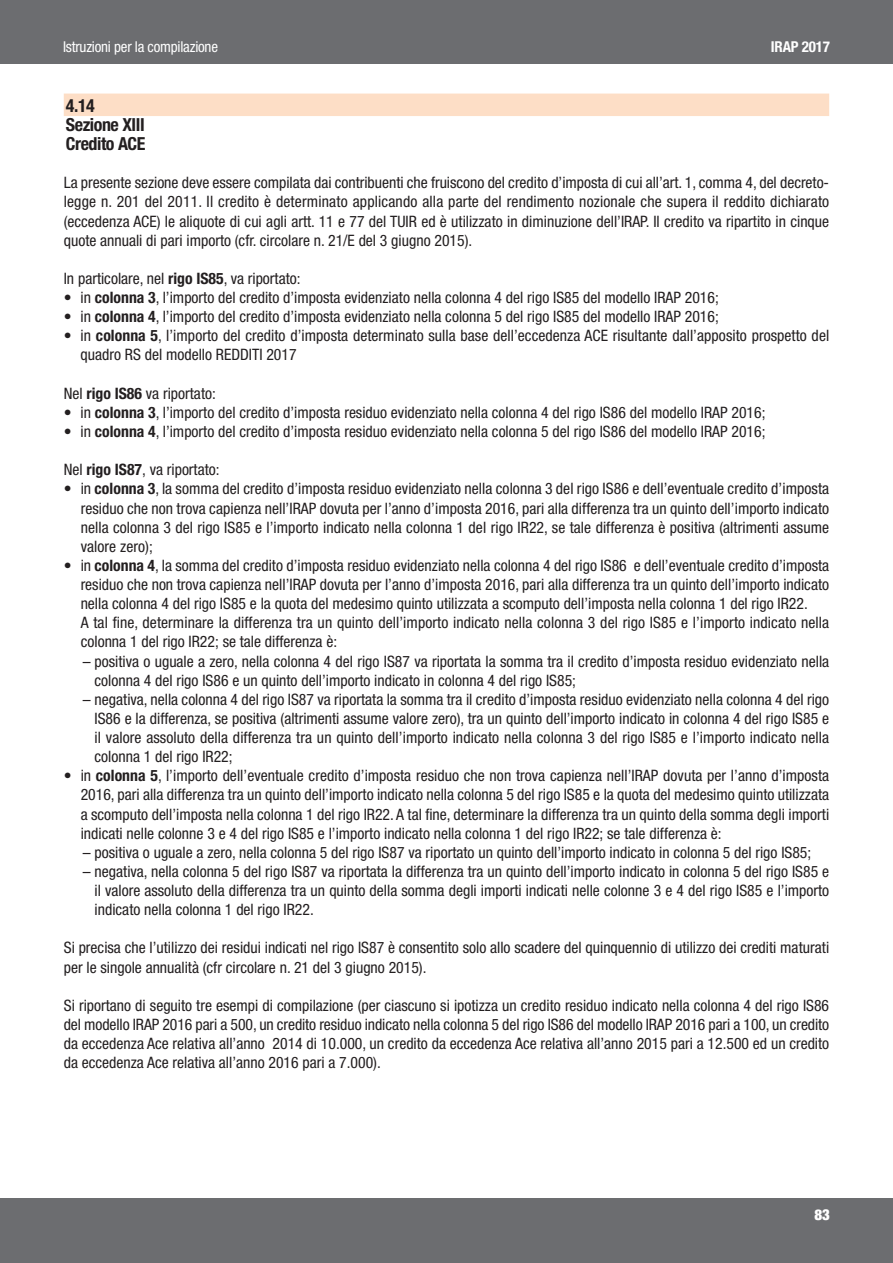
<style>
.page{position:relative;width:893px;height:1263px;background:#fff}
.page>*{position:absolute;margin:0;border:0;box-sizing:border-box;transform-origin:0 0}
.t1{font:700 condensed 18px/19.2px "Helvetica Neue";letter-spacing:-.025em;color:#231f20}
.t2{font:condensed 15.75px/19.2px "Helvetica Neue";color:#231f20;text-align:justify}
.t3{font:condensed 15px "Helvetica Neue";letter-spacing:-.015em;color:#fff}
.t4{font:700 condensed 15px "Helvetica Neue";letter-spacing:-.015em;color:#fff}
.t5{font:900 condensed 15px "Helvetica Neue";color:#fff}
.s1{font-weight:700}
</style>
<div class="page">
<div style="left:0;top:0;width:893px;height:64px;background:#6c6d70"></div>
<div style="left:64px;top:94px;width:765px;height:22px;background:#fddec6"></div>
<div style="left:0;top:1198px;width:893px;height:65px;background:#6c6d70"></div>
<p class="t3" style="left:63px;top:41px;width:157px">Istruzioni per la compilazione</p>
<p class="t4" style="left:771px;top:41px;width:60px">IRAP 2017</p>
<p class="t1" style="left:66px;top:97px;width:81px">4.14<br>Sezione XIII<br>Credito ACE</p>
<p class="t2" style="left:64px;top:174px;width:767px">La presente sezione deve essere compilata dai contribuenti che fruiscono del credito d’imposta di cui all’art. 1, comma 4, del decreto&shy;legge n. 201 del 2011. Il credito è determinato applicando alla parte del rendimento nozionale che supera il reddito dichiarato (eccedenza ACE) le aliquote di cui agli artt. 11 e 77 del TUIR ed è utilizzato in diminuzione dell’IRAP. Il credito va ripartito in cinque quote annuali di pari importo (cfr. circolare n. 21/E del 3 giugno 2015).</p>
<p class="t2" style="left:64px;top:270px;width:238px">In particolare, nel <span class="s1">rigo IS85</span>, va riportato:</p>
<p class="t2" style="left:64px;top:289px;width:657px">• in <span class="s1">colonna 3</span>, l’importo del credito d’imposta evidenziato nella colonna 4 del rigo IS85 del modello IRAP 2016;</p>
<p class="t2" style="left:64px;top:308px;width:657px">• in <span class="s1">colonna 4</span>, l’importo del credito d’imposta evidenziato nella colonna 5 del rigo IS85 del modello IRAP 2016;</p>
<p class="t2" style="left:81px;top:327px;width:750px;text-indent:-17px">• in <span class="s1">colonna 5</span>, l’importo del credito d’imposta determinato sulla base dell’eccedenza ACE risultante dall’apposito prospetto del quadro RS del modello REDDITI 2017</p>
<p class="t2" style="left:64px;top:385px;width:154px">Nel <span class="s1">rigo IS86</span> va riportato:</p>
<p class="t2" style="left:64px;top:404px;width:703px">• in <span class="s1">colonna 3</span>, l’importo del credito d’imposta residuo evidenziato nella colonna 4 del rigo IS86 del modello IRAP 2016;</p>
<p class="t2" style="left:64px;top:423px;width:703px">• in <span class="s1">colonna 4</span>, l’importo del credito d’imposta residuo evidenziato nella colonna 5 del rigo IS86 del modello IRAP 2016;</p>
<p class="t2" style="left:64px;top:461px;width:157px">Nel <span class="s1">rigo IS87</span>, va riportato:</p>
<p class="t2" style="left:81px;top:480px;width:750px;text-indent:-17px">• in <span class="s1">colonna 3</span>, la somma del credito d’imposta residuo evidenziato nella colonna 3 del rigo IS86 e dell’eventuale credito d’imposta residuo che non trova capienza nell’IRAP dovuta per l’anno d’imposta 2016, pari alla differenza tra un quinto dell’importo indicato nella colonna 3 del rigo IS85 e l’importo indicato nella colonna 1 del rigo IR22, se tale differenza è positiva (altrimenti assume valore zero);</p>
<p class="t2" style="left:81px;top:557px;width:750px;text-align:left;text-indent:-17px">• in <span class="s1">colonna 4</span>, la somma del credito d’imposta residuo evidenziato nella colonna 4 del rigo IS86 e dell’eventuale credito d’imposta residuo che non trova capienza nell’IRAP dovuta per l’anno d’imposta 2016, pari alla differenza tra un quinto dell’importo indicato nella colonna 4 del rigo IS85 e la quota del medesimo quinto utilizzata a scomputo dell’imposta nella colonna 1 del rigo IR22.<br>A tal fine, determinare la differenza tra un quinto dell’importo indicato nella colonna 3 del rigo IS85 e l’importo indicato nella colonna 1 del rigo IR22; se tale differenza è:</p>
<p class="t2" style="left:95px;top:653px;width:736px;text-indent:-12px">– positiva o uguale a zero, nella colonna 4 del rigo IS87 va riportata la somma tra il credito d’imposta residuo evidenziato nella colonna 4 del rigo IS86 e un quinto dell’importo indicato in colonna 4 del rigo IS85;</p>
<p class="t2" style="left:95px;top:691px;width:736px;text-indent:-12px">– negativa, nella colonna 4 del rigo IS87 va riportata la somma tra il credito d’imposta residuo evidenziato nella colonna 4 del rigo IS86 e la differenza, se positiva (altrimenti assume valore zero), tra un quinto dell’importo indicato in colonna 4 del rigo IS85 e il valore assoluto della differenza tra un quinto dell’importo indicato nella colonna 3 del rigo IS85 e l’importo indicato nella colonna 1 del rigo IR22;</p>
<p class="t2" style="left:81px;top:767px;width:750px;text-indent:-17px">• in <span class="s1">colonna 5</span>, l’importo dell’eventuale credito d’imposta residuo che non trova capienza nell’IRAP dovuta per l’anno d’imposta 2016, pari alla differenza tra un quinto dell’importo indicato nella colonna 5 del rigo IS85 e la quota del medesimo quinto utilizzata a scomputo dell’imposta nella colonna 1 del rigo IR22. A tal fine, determinare la differenza tra un quinto della somma degli importi indicati nelle colonne 3 e 4 del rigo IS85 e l’importo indicato nella colonna 1 del rigo IR22; se tale differenza è:</p>
<p class="t2" style="left:83px;top:844px;width:730px">– positiva o uguale a zero, nella colonna 5 del rigo IS87 va riportato un quinto dell’importo indicato in colonna 5 del rigo IS85;</p>
<p class="t2" style="left:95px;top:863px;width:736px;text-indent:-12px">– negativa, nella colonna 5 del rigo IS87 va riportata la differenza tra un quinto dell’importo indicato in colonna 5 del rigo IS85 e il valore assoluto della differenza tra un quinto della somma degli importi indicati nelle colonne 3 e 4 del rigo IS85 e l’importo indicato nella colonna 1 del rigo IR22.</p>
<p class="t2" style="left:64px;top:940px;width:767px">Si precisa che l’utilizzo dei residui indicati nel rigo IS87 è consentito solo allo scadere del quinquennio di utilizzo dei crediti maturati per le singole annualità (cfr circolare n. 21 del 3 giugno 2015).</p>
<p class="t2" style="left:64px;top:997px;width:767px">Si riportano di seguito tre esempi di compilazione (per ciascuno si ipotizza un credito residuo indicato nella colonna 4 del rigo IS86 del modello IRAP 2016 pari a 500, un credito residuo indicato nella colonna 5 del rigo IS86 del modello IRAP 2016 pari a 100, un credito da eccedenza Ace relativa all’anno 2014 di 10.000, un credito da eccedenza Ace relativa all’anno 2015 pari a 12.500 ed un credito da eccedenza Ace relativa all’anno 2016 pari a 7.000).</p>
<p class="t5" style="left:814px;top:1206px;width:17px">83</p>
</div>
